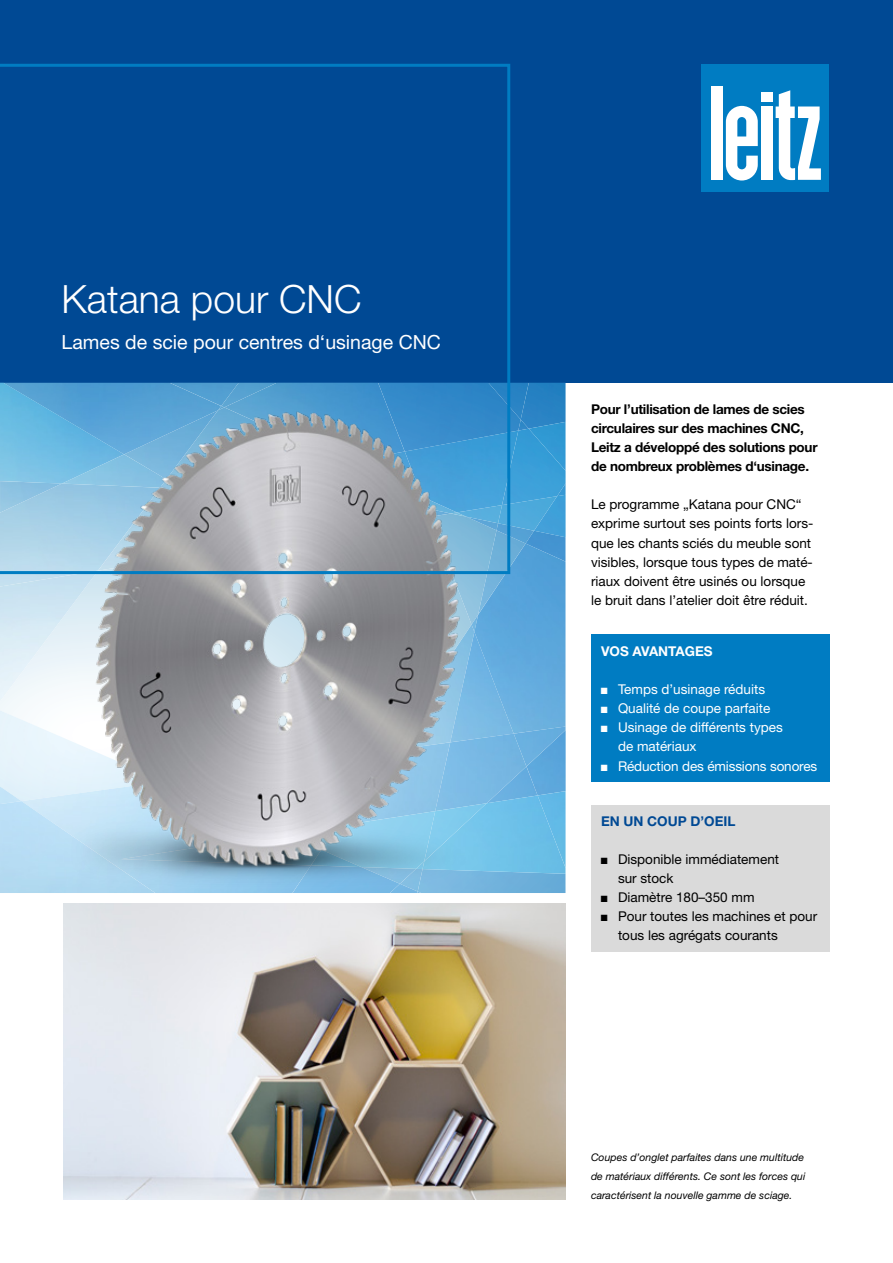
<style>
.page{position:relative;width:893px;height:1263px;background:#fff}
.page>*{position:absolute;margin:0;border:0;box-sizing:border-box;transform-origin:0 0}
.t1{font:300 39px "Helvetica Neue LT Pro";color:#fff}
.t2{font:19.5px "Helvetica Neue LT Pro";color:#fff}
.t3{font:13.5px/19.2px "Helvetica Neue LT Pro";color:#000}
.t4{font:700 13.5px/19.2px "Helvetica Neue LT Pro";letter-spacing:-.02em;color:#000}
.t5{font:13.5px/19.2px "Helvetica Neue LT Pro";color:#fff}
.t6{font:700 13.5px "Helvetica Neue LT Pro";color:#004994}
.t7{font:700 13.5px "Helvetica Neue LT Pro";color:#fff}
.t8{font:italic 10.5px/19px "Helvetica Neue LT Pro";color:#000}
.s1{font-family:"Arial Narrow"}
</style>
<div class="page">
<div style="left:0;top:0;width:893px;height:383px;background:#004994"></div>
<div style="left:702px;top:64px;width:127px;height:127px;background:#007cc2"></div>
<div style="left:761px;top:92px;width:11px;height:9px;background:#fff"></div>
<div style="left:761px;top:107px;width:11px;height:73px;background:#fff"></div>
<div style="left:711px;top:86px;width:12px;height:94px;background:#fff"></div>
<svg style="left:726px;top:106px;width:32px;height:74px"></svg>
<svg style="left:776px;top:90px;width:45px;height:90px"></svg>
<img style="left:64px;top:904px;width:502px;height:295px">
<img style="left:0;top:383px;width:566px;height:510px">
<svg style="left:0;top:64px;width:510px;height:510px"></svg>
<div style="left:591px;top:634px;width:238px;height:148px;background:#007cc2"></div>
<div style="left:591px;top:805px;width:238px;height:146px;background:#dadada"></div>
<h1 class="t1" style="left:62px;top:275px;width:301px">Katana pour CNC</h1>
<h2 class="t2" style="left:62px;top:330px;width:381px">Lames de scie pour centres d‘usinage CNC</h2>
<p class="t4" style="left:591px;top:399px;width:228px">Pour l’utilisation de lames de scies circulaires sur des machines CNC, Leitz a développé des solutions pour de nombreux problèmes d‘usinage.</p>
<p class="t3" style="left:591px;top:495px;width:224px">Le programme „Katana pour CNC“ exprime surtout ses points forts lors&shy;que les chants sciés du meuble sont visibles, lorsque tous types de maté&shy;riaux doivent être usinés ou lorsque le bruit dans l’atelier doit être réduit.</p>
<p class="t7" style="left:601px;top:642px;width:113px">VOS AVANTAGES</p>
<p class="t5" style="left:601px;top:679px;width:166px"><span class="s1">■</span> Temps d’usinage réduits</p>
<p class="t5" style="left:601px;top:698px;width:171px"><span class="s1">■</span> Qualité de coupe parfaite</p>
<p class="t5" style="left:618px;top:718px;width:166px;text-indent:-17px"><span class="s1">■</span> Usinage de différents types de matériaux</p>
<p class="t5" style="left:601px;top:756px;width:218px"><span class="s1">■</span> Réduction des émissions sonores</p>
<p class="t6" style="left:601px;top:812px;width:136px">EN UN COUP D’OEIL</p>
<p class="t3" style="left:618px;top:849px;width:163px;text-indent:-17px"><span class="s1">■</span> Disponible immédiatement sur stock</p>
<p class="t3" style="left:601px;top:887px;width:155px"><span class="s1">■</span> Diamètre 180–350 mm</p>
<p class="t3" style="left:618px;top:907px;width:201px;text-indent:-17px"><span class="s1">■</span> Pour toutes les machines et pour tous les agrégats courants</p>
<p class="t8" style="left:591px;top:1147px;width:216px">Coupes d’onglet parfaites dans une multitude de matériaux différents. Ce sont les forces qui caractérisent la nouvelle gamme de sciage.</p>
</div>
